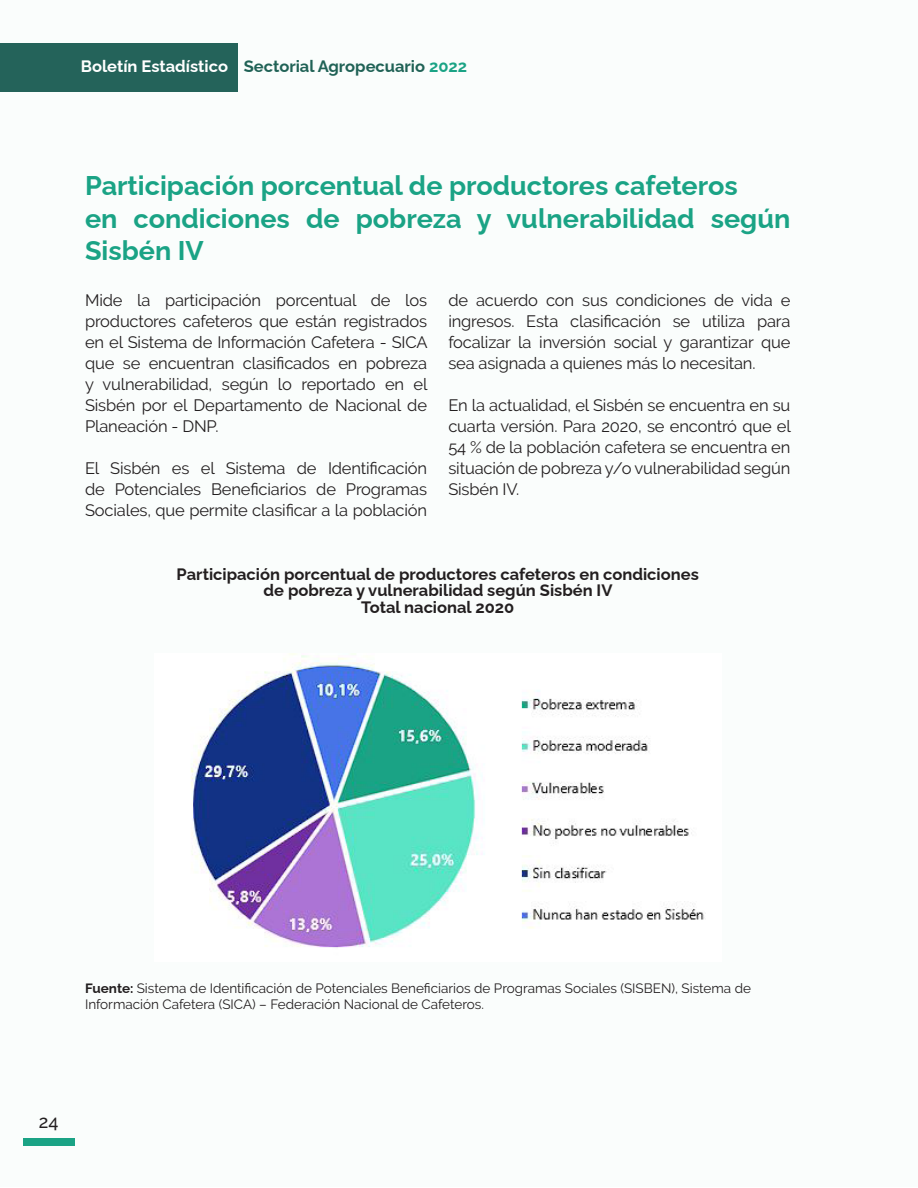
<style>
.page{position:relative;width:918px;height:1188px;background:#fff}
.page>*{position:absolute;margin:0;border:0;box-sizing:border-box;transform-origin:0 0}
.t1{font:100 27px/32.4px "Raleway";color:#1aa385}
.t2{font:100 18px "Raleway";color:#231f20}
.t3{font:16.5px/21px "Raleway";letter-spacing:-.01em;color:#231f20;text-align:justify}
.t4{font:100 16.5px "Raleway";color:#231f20}
.t5{font:100 16.5px "Raleway";color:#206256}
.t6{font:13.5px/16.2px "Raleway";color:#231f20}
.s1{color:#fff}
.s2{color:#1aa385}
.s3{font-weight:100}
</style>
<div class="page">
<div style="left:1px;top:1px;width:917px;height:1186px;background:#fafdfc"></div>
<div style="left:0;top:43px;width:238px;height:49px;background:#24635a"></div>
<div style="left:23px;top:1138px;width:51px;height:7px;background:#1aa385"></div>
<img style="left:191px;top:653px;width:513px;height:295px">
<p class="t5" style="left:81px;top:53px;width:388px"><span class="s1">Boletín Estadístico</span> Sectorial Agropecuario <span class="s2">2022</span></p>
<p class="t1" style="left:85px;top:167px;width:654px">Participación porcentual de productores cafeteros</p>
<p class="t1" style="left:85px;top:199px;width:707px">en condiciones de pobreza y vulnerabilidad según<br>Sisbén IV</p>
<p class="t3" style="left:85px;top:289px;width:344px">Mide la participación porcentual de los productores cafeteros que están registrados en el Sistema de Información Cafetera - SICA que se encuentran clasificados en pobreza y vulnerabilidad, según lo reportado en el Sisbén por el Departamento de Nacional de Planeación - DNP.</p>
<p class="t3" style="left:85px;top:457px;width:344px">El Sisbén es el Sistema de Identificación de Potenciales Beneficiarios de Programas Sociales, que permite clasificar a la población</p>
<p class="t3" style="left:448px;top:289px;width:344px">de acuerdo con sus condiciones de vida e ingresos. Esta clasificación se utiliza para focalizar la inversión social y garantizar que sea asignada a quienes más lo necesitan.</p>
<p class="t3" style="left:448px;top:394px;width:344px">En la actualidad, el Sisbén se encuentra en su cuarta versión. Para 2020, se encontró que el 54 % de la población cafetera se encuentra en situación de pobreza y/o vulnerabilidad según Sisbén IV.</p>
<p class="t4" style="left:177px;top:561px;width:524px">Participación porcentual de productores cafeteros en condiciones</p>
<p class="t4" style="left:264px;top:577px;width:350px">de pobreza y vulnerabilidad según Sisbén IV</p>
<p class="t4" style="left:361px;top:594px;width:155px">Total nacional 2020</p>
<p class="t6" style="left:85px;top:980px;width:668px"><span class="s3">Fuente:</span> Sistema de Identificación de Potenciales Beneficiarios de Programas Sociales (SISBEN), Sistema de<br>Información Cafetera (SICA) – Federación Nacional de Cafeteros.</p>
<p class="t2" style="left:39px;top:1107px;width:21px">24</p>
</div>
